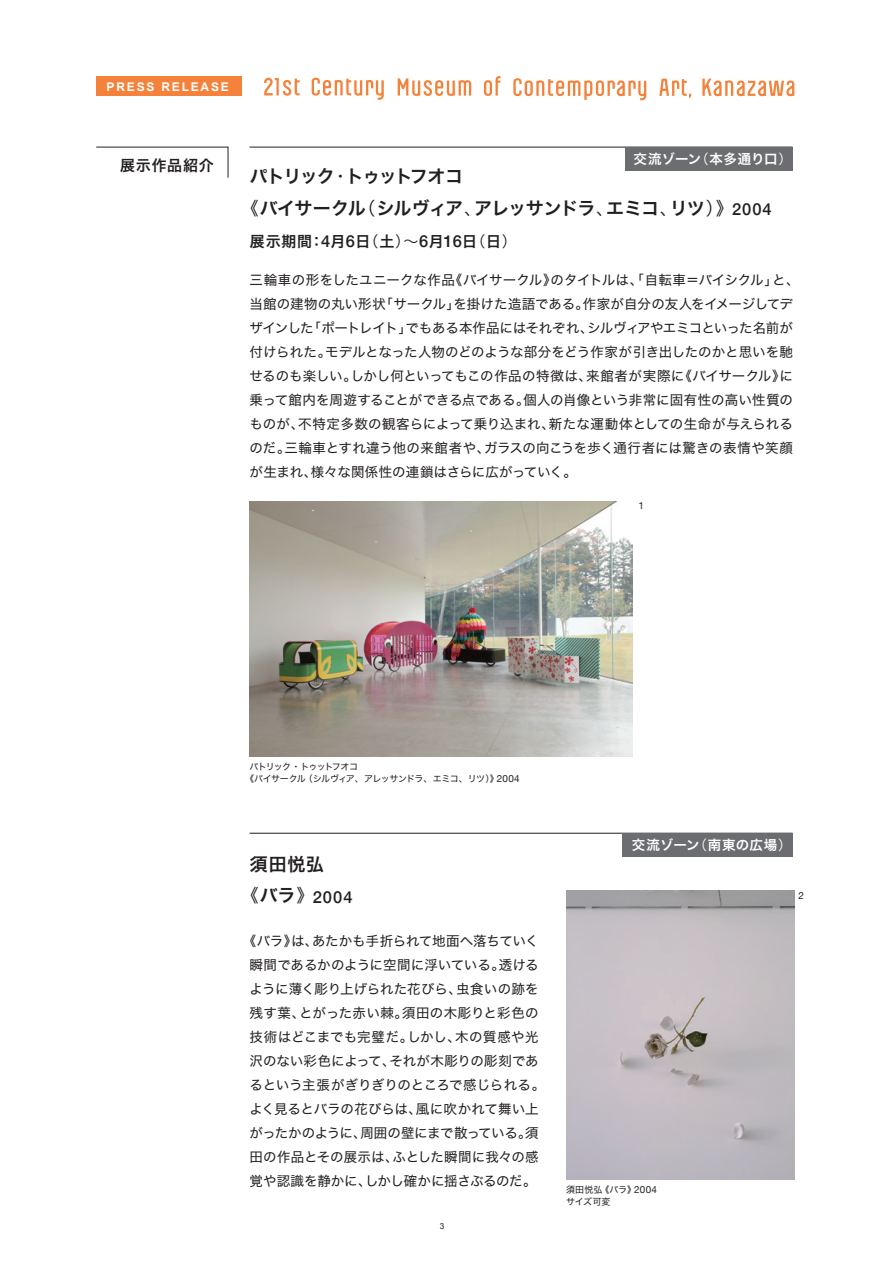
<style>
.page{position:relative;width:893px;height:1263px;background:#fff}
.page>*{position:absolute;margin:0;border:0;box-sizing:border-box;transform-origin:0 0}
.t1{font:18px/31.5px "Hira Kaku Pro W6";letter-spacing:-.055em;color:#231f20}
.t2{font:500 16.5px "Helvetica Neue";color:#231f20}
.t3{font:15px "Hira Kaku Pro W6";letter-spacing:.05em;color:#231f20}
.t4{font:13.5px/24px "Hira Kaku Std W4";letter-spacing:-.005em;color:#231f20}
.t5{font:13.5px "Hira Kaku Pro W6";letter-spacing:.02em;color:#fff}
.t6{font:700 12px "Arial";letter-spacing:.15em;color:#fff}
.t7{font:9.9px "Helvetica Neue";color:#231f20}
.t8{font:9px/12px "Hira Kaku Std W4";letter-spacing:-.07em;color:#231f20}
.t9{font:9px/12px "Hira Kaku Std W4";letter-spacing:.01em;color:#231f20}
.t10{font:8.25px "Arial";color:#231f20}
.s1{font-family:"Hira Kaku Pro W3"}
.s2{font-family:"Helvetica Neue";font-weight:500;font-size:16.5px}
.s3{font-family:"Helvetica Neue";font-size:9.9px}
.s4{font-family:"Hira Kaku Pro W3";font-weight:400;font-size:18px}
.s5{font-family:"Hira Kaku Pro W6";font-weight:400;font-size:18px}
</style>
<div class="page">
<svg style="left:312px;top:78px;width:72px;height:22px"></svg>
<svg style="left:264px;top:78px;width:36px;height:18px"></svg>
<svg style="left:484px;top:76px;width:16px;height:20px"></svg>
<svg style="left:398px;top:78px;width:73px;height:18px"></svg>
<svg style="left:659px;top:79px;width:32px;height:19px"></svg>
<svg style="left:513px;top:78px;width:133px;height:22px"></svg>
<svg style="left:702px;top:79px;width:92px;height:17px"></svg>
<div style="left:96px;top:77px;width:146px;height:19px;background:#f4823b"></div>
<svg style="left:96px;top:147px;width:132px;height:31px"></svg>
<hr style="left:250px;top:147px;width:543px;height:1px;background:#231f20">
<img style="left:250px;top:501px;width:382px;height:255px">
<hr style="left:250px;top:833px;width:543px;height:1px;background:#231f20">
<div style="left:625px;top:147px;width:168px;height:23px;background:#6c6d70"></div>
<img style="left:566px;top:891px;width:228px;height:288px">
<div style="left:622px;top:833px;width:171px;height:23px;background:#6c6d70"></div>
<p class="t6" style="left:107px;top:80px;width:124px">PRESS RELEASE</p>
<p class="t3" style="left:120px;top:152px;width:95px">展示作品紹介</p>
<p class="t5" style="left:633px;top:146px;width:160px">交流ゾーン<span class="s1">（</span>本多通り口<span class="s1">）</span></p>
<h1 class="t1" style="left:241px;top:160px;width:532px;text-indent:9px">パトリック<span class="s1">・</span>トゥットフオコ<br><span class="s1">《</span>バイサークル<span class="s1">（</span>シルヴィア<span class="s1">、</span>アレッサンドラ<span class="s1">、</span>エミコ<span class="s1">、</span>リツ<span class="s1">）》</span><span class="s2">2004</span></h1>
<p class="t3" style="left:250px;top:227px;width:268px">展示期間：<span class="s2">4</span>月<span class="s2">6</span>日<span class="s1">（</span>土<span class="s1">）～</span><span class="s2">6</span>月<span class="s2">16</span>日<span class="s1">（</span>日<span class="s1">）</span></p>
<p class="t4" style="left:250px;top:268px;width:552px">三輪車の形をしたユニークな作品《バイサークル》のタイトルは、「自転車＝バイシクル」と、当館の建物の丸い形状「サークル」を掛けた造語である。作家が自分の友人をイメージしてデザインした「ポートレイト」でもある本作品にはそれぞれ、シルヴィアやエミコといった名前が付けられた。モデルとなった人物のどのような部分をどう作家が引き出したのかと思いを馳せるのも楽しい。しかし何といってもこの作品の特徴は、来館者が実際に《バイサークル》に乗って館内を周遊することができる点である。個人の肖像という非常に固有性の高い性質のものが、不特定多数の観客らによって乗り込まれ、新たな運動体としての生命が与えられるのだ。三輪車とすれ違う他の来館者や、ガラスの向こうを歩く通行者には驚きの表情や笑顔が生まれ、様々な関係性の連鎖はさらに広がっていく。</p>
<p class="t7" style="left:638px;top:498px;width:7px">1</p>
<p class="t8" style="left:245px;top:760px;width:276px;text-indent:4px">パトリック・トゥットフオコ<br>《バイサークル（シルヴィア、アレッサンドラ、エミコ、リツ）》<span class="s3">2004</span></p>
<h1 class="t1" style="left:250px;top:847px;width:75px">須田悦弘</h1>
<p class="t2" style="left:241px;top:883px;width:113px"><span class="s4">《</span><span class="s5">バラ</span><span class="s4">》</span>2004</p>
<p class="t4" style="left:243px;top:928px;width:304px;text-align:center">《バラ》は、あたかも手折られて地面へ落ちていく瞬間であるかのように空間に浮いている。透けるように薄く彫り上げられた花びら、虫食いの跡を残す葉、とがった赤い棘。須田の木彫りと彩色の技術はどこまでも完璧だ。しかし、木の質感や光沢のない彩色によって、それが木彫りの彫刻であるという主張がぎりぎりのところで感じられる。よく見るとバラの花びらは、風に吹かれて舞い上がったかのように、周囲の壁にまで散っている。須田の作品とその展示は、ふとした瞬間に我々の感覚や認識を静かに、しかし確かに揺さぶるのだ。</p>
<p class="t10" style="left:440px;top:1221px;width:6px">3</p>
<p class="t5" style="left:632px;top:832px;width:161px">交流ゾーン<span class="s1">（</span>南東の広場<span class="s1">）</span></p>
<p class="t7" style="left:798px;top:888px;width:7px">2</p>
<p class="t9" style="left:566px;top:1184px;width:92px">須田悦弘《バラ》<span class="s3">2004</span>サイズ可変</p>
</div>
